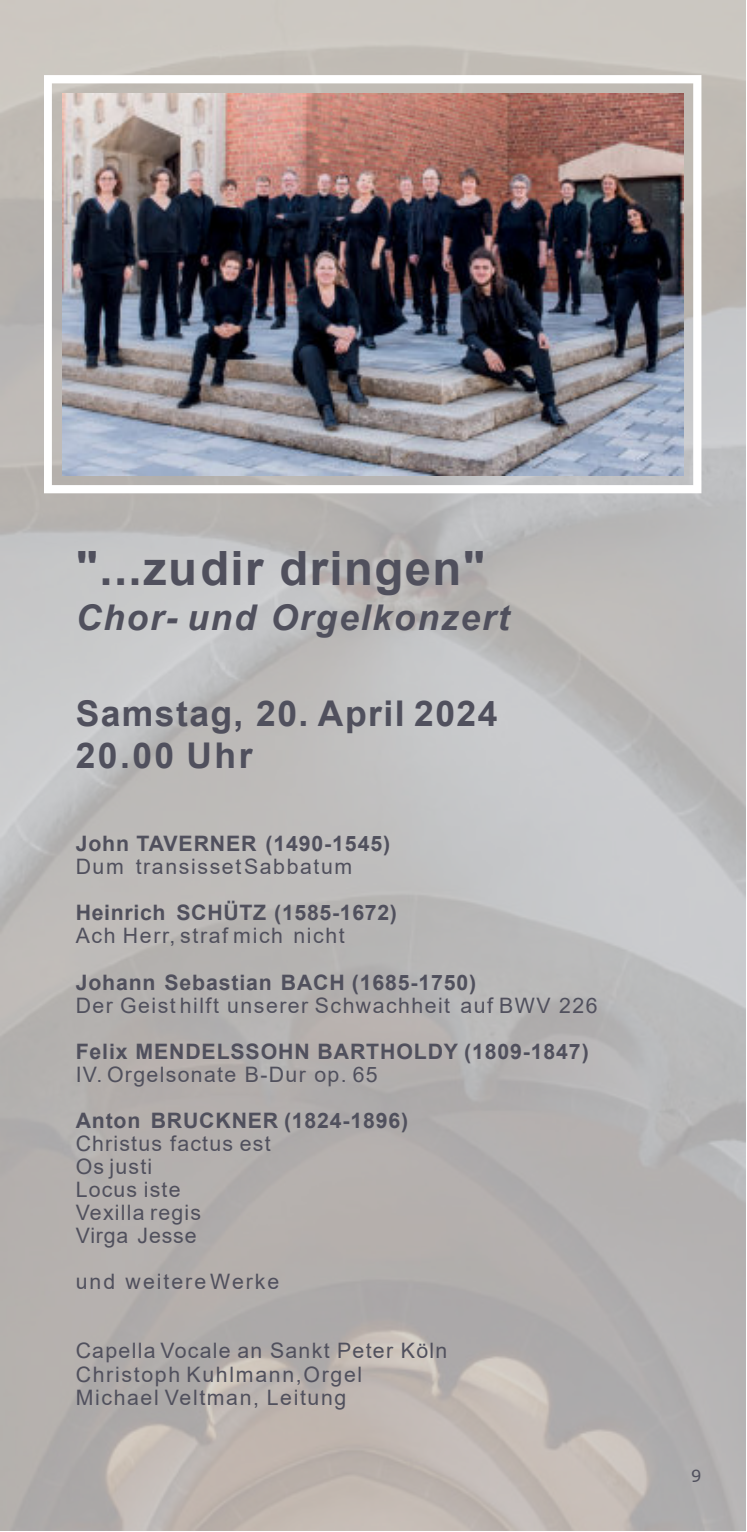
<style>
.page{position:relative;width:747px;height:1532px;background:#fff}
.page>*{position:absolute;margin:0;border:0;box-sizing:border-box;transform-origin:0 0}
.t1{font:700 47.25px "Arial";letter-spacing:.03em;color:#50505d}
.t2{font:700 35.5px/42.5px "Arial";letter-spacing:.04em;color:#50505d}
.t3{font:italic 700 35.5px "Arial";letter-spacing:.05em;color:#50505d}
.t4{font:21.25px/23px "Arial";letter-spacing:.07em;color:#50505d}
.t5{font:700 21.25px "Arial";letter-spacing:.04em;color:#50505d}
.t6{font:21.25px "Arial";letter-spacing:.095em;color:#50505d}
.t7{font:19px "Consolas";color:#50505d}
</style>
<div class="page">
<svg style="left:44px;top:75px;width:657px;height:411px"></svg>
<img style="left:62px;top:93px;width:621px;height:383px">
<h1 class="t1" style="left:76px;top:551px;width:411px">"...zudir dringen"</h1>
<h2 class="t3" style="left:76px;top:604px;width:435px">Chor- und Orgelkonzert</h2>
<h2 class="t2" style="left:76px;top:695px;width:423px">Samstag, 20. April 2024<br>20.00 Uhr</h2>
<p class="t5" style="left:76px;top:836px;width:316px">John TAVERNER (1490-1545)</p>
<p class="t4" style="left:76px;top:857px;width:278px">Dum transissetSabbatum</p>
<p class="t5" style="left:76px;top:905px;width:323px">Heinrich SCHÜTZ (1585-1672)</p>
<p class="t4" style="left:76px;top:926px;width:270px">Ach Herr, straf mich nicht</p>
<p class="t5" style="left:76px;top:974px;width:402px">Johann Sebastian BACH (1685-1750)</p>
<p class="t4" style="left:76px;top:995px;width:523px">Der Geist hilft unserer Schwachheit auf BWV 226</p>
<p class="t5" style="left:76px;top:1043px;width:514px">Felix MENDELSSOHN BARTHOLDY (1809-1847)</p>
<p class="t4" style="left:76px;top:1065px;width:303px">IV. Orgelsonate B-Dur op. 65</p>
<p class="t5" style="left:76px;top:1112px;width:334px">Anton BRUCKNER (1824-1896)</p>
<p class="t4" style="left:76px;top:1134px;width:196px">Christus factus est<br>Os justi<br>Locus iste<br>Vexilla regis<br>Virga Jesse</p>
<p class="t6" style="left:76px;top:1274px;width:205px">und weitereWerke</p>
<p class="t4" style="left:76px;top:1341px;width:373px">Capella Vocale an Sankt Peter Köln<br>Christoph Kuhlmann,Orgel<br>Michael Veltman, Leitung</p>
<p class="t7" style="left:691px;top:1468px;width:12px">9</p>
</div>
